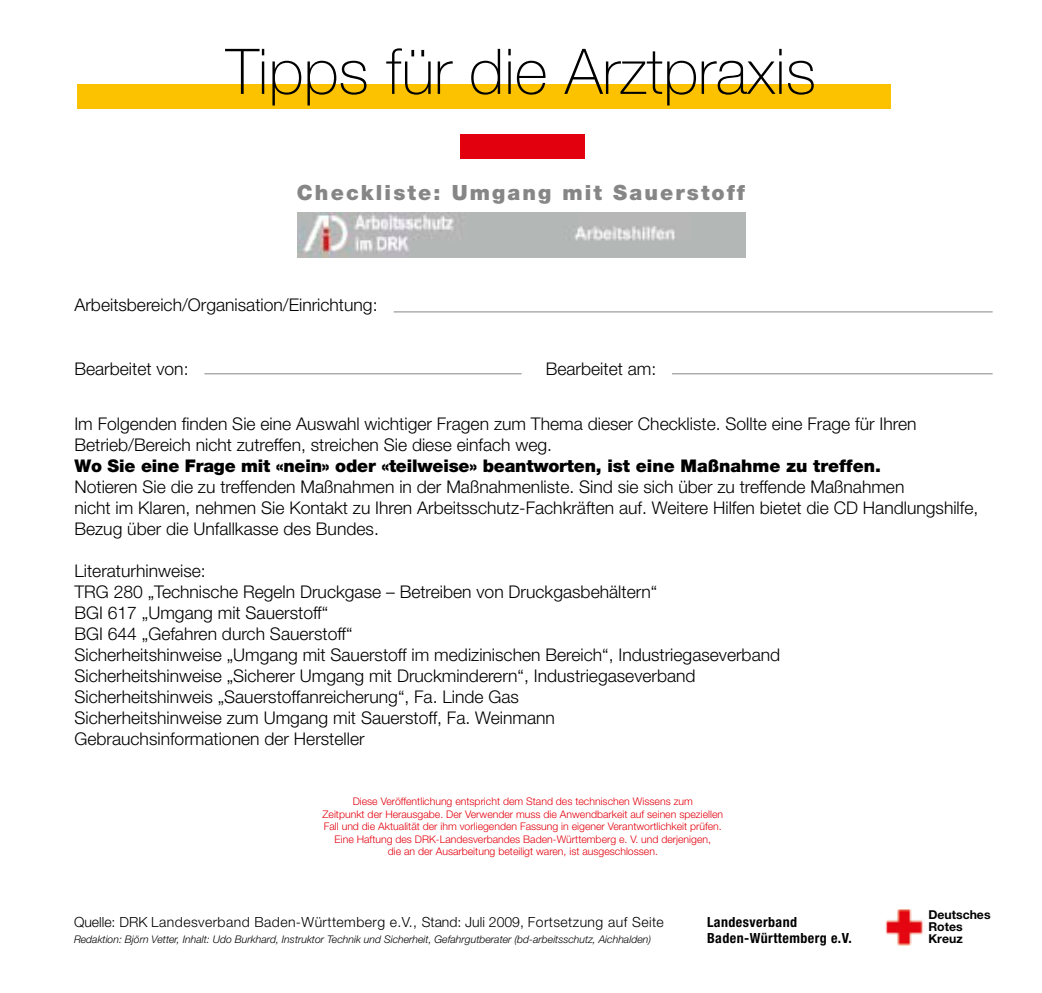
<style>
.page{position:relative;width:1042px;height:993px;background:#fff}
.page>*{position:absolute;margin:0;border:0;box-sizing:border-box;transform-origin:0 0}
.t1{font:100 63px "Helvetica Neue LT";color:#000}
.t2{font:900 21px "Helvetica Neue LT";letter-spacing:.1em;color:#868686}
.t3{font:300 17.5px/21px "Helvetica Neue LT";color:#000}
.t4{font:900 17.5px "Helvetica Neue LT";letter-spacing:-.01em;color:#000}
.t5{font:300 14px "Helvetica Neue LT";letter-spacing:.03em;color:#000}
.t6{font:700 condensed 14px/15.8px "Helvetica Neue LT";letter-spacing:.03em;color:#000}
.t7{font:700 12.25px/12.2px "Helvetica Neue LT";color:#000}
.t8{font:300 10.5px/12.6px "Helvetica Neue LT";color:#e3000e;text-align:center}
.t9{font:italic 300 10.5px "Helvetica Neue LT";color:#000}
</style>
<div class="page">
<img style="left:885px;top:909px;width:39px;height:37px">
<div style="left:77px;top:84px;width:813px;height:25px;background:#fcc200"></div>
<div style="left:461px;top:134px;width:124px;height:25px;background:#e3000e"></div>
<hr style="left:394px;top:311px;width:598px;height:1px;background:#868686">
<hr style="left:672px;top:373px;width:320px;height:1px;background:#868686">
<hr style="left:204px;top:373px;width:317px;height:1px;background:#868686">
<img style="left:298px;top:212px;width:447px;height:45px">
<h1 class="t1" style="left:226px;top:35px;width:591px">Tipps für die Arztpraxis</h1>
<p class="t2" style="left:297px;top:180px;width:449px">Checkliste: Umgang mit Sauerstoff</p>
<p class="t3" style="left:74px;top:294px;width:305px">Arbeitsbereich/Organisation/Einrichtung:</p>
<p class="t3" style="left:74px;top:357px;width:116px">Bearbeitet von:</p>
<p class="t3" style="left:546px;top:358px;width:112px">Bearbeitet am:</p>
<p class="t3" style="left:74px;top:412px;width:843px">Im Folgenden finden Sie eine Auswahl wichtiger Fragen zum Thema dieser Checkliste. Sollte eine Frage für Ihren<br>Betrieb/Bereich nicht zutreffen, streichen Sie diese einfach weg.</p>
<p class="t4" style="left:74px;top:455px;width:808px">Wo Sie eine Frage mit «nein» oder «teilweise» beantworten, ist eine Maßnahme zu treffen.</p>
<p class="t3" style="left:74px;top:475px;width:905px">Notieren Sie die zu treffenden Maßnahmen in der Maßnahmenliste. Sind sie sich über zu treffende Maßnahmen<br>nicht im Klaren, nehmen Sie Kontakt zu Ihren Arbeitsschutz-Fachkräften auf. Weitere Hilfen bietet die CD Handlungshilfe,<br>Bezug über die Unfallkasse des Bundes.</p>
<p class="t3" style="left:74px;top:559px;width:707px">Literaturhinweise:<br>TRG 280 „Technische Regeln Druckgase – Betreiben von Druckgasbehältern“<br>BGI 617 „Umgang mit Sauerstoff“<br>BGI 644 „Gefahren durch Sauerstoff“<br>Sicherheitshinweise „Umgang mit Sauerstoff im medizinischen Bereich“, Industriegaseverband Sicherheitshinweise „Sicherer Umgang mit Druckminderern“, Industriegaseverband Sicherheitshinweis „Sauerstoffanreicherung“, Fa. Linde Gas<br>Sicherheitshinweise zum Umgang mit Sauerstoff, Fa. Weinmann<br>Gebrauchsinformationen der Hersteller</p>
<p class="t8" style="left:322px;top:794px;width:402px">Diese Veröffentlichung entspricht dem Stand des technischen Wissens zum<br>Zeitpunkt der Herausgabe. Der Verwender muss die Anwendbarkeit auf seinen speziellen Fall und die Aktualität der ihm vorliegenden Fassung in eigener Verantwortlichkeit prüfen.<br>Eine Haftung des DRK-Landesverbandes Baden-Württemberg e. V. und derjenigen,<br>die an der Ausarbeitung beteiligt waren, ist ausgeschlossen.</p>
<p class="t5" style="left:74px;top:912px;width:591px">Quelle: DRK Landesverband Baden-Württemberg e.V., Stand: Juli 2009, Fortsetzung auf Seite</p>
<p class="t9" style="left:74px;top:932px;width:579px">Redaktion: Björn Vetter, Inhalt: Udo Burkhard, Instruktor Technik und Sicherheit, Gefahrgutberater (bd-arbeitsschutz, Aichhalden)</p>
<p class="t6" style="left:707px;top:913px;width:146px">Landesverband<br>Baden-Württemberg e.V.</p>
<p class="t7" style="left:928px;top:907px;width:64px">Deutsches<br>Rotes<br>Kreuz</p>
</div>
